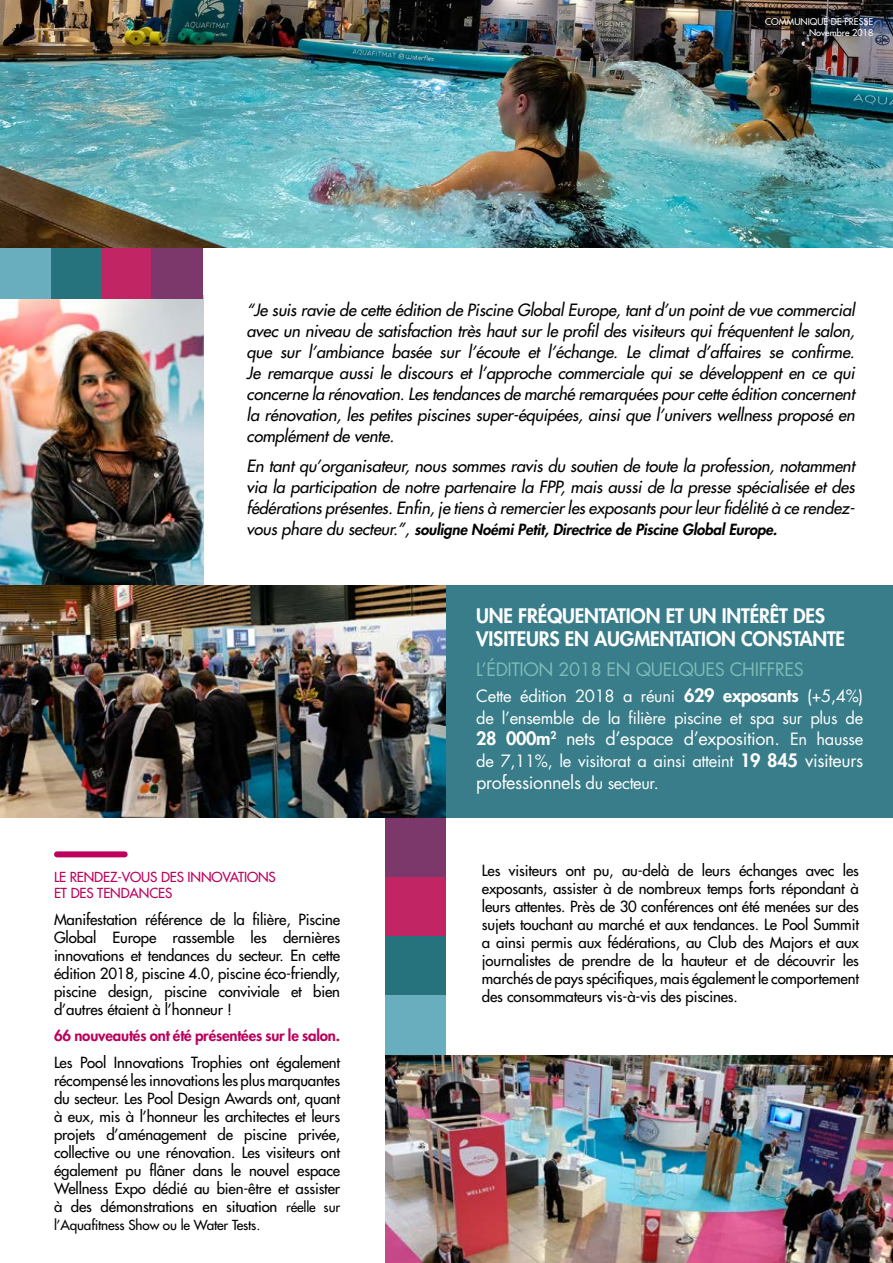
<style>
.page{position:relative;width:893px;height:1263px;background:#fff}
.page>*{position:absolute;margin:0;border:0;box-sizing:border-box;transform-origin:0 0}
.t1{font:800 19.5px/23.4px "Futura Std";letter-spacing:-.01em;color:#fff}
.t2{font:18px "Futura";letter-spacing:-.02em;color:#fff}
.t3{font:18px "Futura Std";letter-spacing:-.02em;color:#7fbcb9}
.t4{font:italic 16.5px/21px "Futura";letter-spacing:-.01em;color:#000;text-align:justify}
.t5{font:16.5px/21.6px "Futura Std";letter-spacing:-.02em;color:#fff}
.t6{font:500 15px/18px "Futura Std";letter-spacing:-.01em;color:#000;text-align:justify}
.t7{font:italic 800 15px "Futura CE";letter-spacing:-.01em;color:#000}
.t8{font:800 15px "Futura Std";letter-spacing:-.01em;color:#bc005c}
.t9{font:500 13.5px/16.2px "Futura Std";letter-spacing:-.01em;color:#bc005c}
.t10{font:500 13.5px "Futura Std";letter-spacing:-.01em;color:#000}
.t11{font:500 9.15px/10.9px "Futura Std";color:#fff;text-align:right}
.s1{font-family:"Futura";font-weight:400;font-size:16.5px}
.s2{font-size:13.5px}
.s3{font-family:"Futura";font-weight:800;font-size:18px}
.s4{font-weight:800}
.s5{font-family:"Futura Std";font-size:16.5px}
.s6{font-family:"Futura";font-size:18px}
</style>
<div class="page">
<img style="left:0;top:299px;width:203px;height:286px">
<div style="left:0;top:248px;width:52px;height:51px;background:#69aebe"></div>
<div style="left:51px;top:248px;width:52px;height:51px;background:#26737e"></div>
<div style="left:101px;top:248px;width:52px;height:51px;background:#c12563"></div>
<div style="left:152px;top:248px;width:51px;height:51px;background:#7d386b"></div>
<div style="left:386px;top:995px;width:60px;height:61px;background:#69aebe"></div>
<div style="left:386px;top:935px;width:60px;height:60px;background:#26737e"></div>
<div style="left:386px;top:875px;width:60px;height:61px;background:#c12563"></div>
<div style="left:386px;top:816px;width:60px;height:61px;background:#7d386b"></div>
<img style="left:386px;top:1055px;width:507px;height:208px">
<img style="left:0;top:0;width:893px;height:248px">
<div style="left:57px;top:851px;width:68px;height:6px;background:#bc005c"></div>
<img style="left:0;top:585px;width:446px;height:232px">
<div style="left:446px;top:585px;width:447px;height:232px;background:#387d89"></div>
<p class="t11" style="left:765px;top:16px;width:110px">COMMUNIQUÉ DE PRESSE<br>Novembre 2018</p>
<p class="t4" style="left:247px;top:299px;width:610px">“Je suis ravie de cette édition de Piscine Global Europe, tant d’un point de vue commercial avec un niveau de satisfaction très haut sur le profil des visiteurs qui fréquentent le salon, que sur l’ambiance basée sur l’écoute et l’échange. Le climat d’affaires se confirme.<br>Je remarque aussi le discours et l’approche commerciale qui se développent en ce qui concerne la rénovation. Les tendances de marché remarquées pour cette édition concernent la rénovation, les petites piscines super-équipées, ainsi que l’univers wellness proposé en complément de vente.</p>
<p class="t4" style="left:247px;top:455px;width:610px">En tant qu’organisateur, nous sommes ravis du soutien de toute la profession, notamment via la participation de notre partenaire la FPP, mais aussi de la presse spécialisée et des fédérations présentes. Enfin, je tiens à remercier les exposants pour leur fidélité à ce rendez-</p>
<p class="t7" style="left:247px;top:518px;width:532px"><span class="s1">vous phare du secteur.”,</span> souligne Noémi Petit, Directrice de Piscine Global Europe.</p>
<p class="t9" style="left:54px;top:869px;width:223px">LE RENDEZ-VOUS DES INNOVATIONS<br>ET DES TENDANCES</p>
<p class="t6" style="left:54px;top:910px;width:288px">Manifestation référence de la filière, Piscine Global Europe rassemble les dernières innovations et tendances du secteur. En cette édition 2018, piscine 4.0, piscine éco-friendly, piscine design, piscine conviviale et bien d’autres étaient à l’honneur !</p>
<p class="t8" style="left:54px;top:1026px;width:288px">66 nouveautés ont été présentées sur le salon.</p>
<p class="t6" style="left:54px;top:1053px;width:288px">Les Pool Innovations Trophies ont également récompensé les innovations les plus marquantes du secteur. Les Pool Design Awards ont, quant à eux, mis à l’honneur les architectes et leurs projets d’aménagement de piscine privée, collective ou une rénovation. Les visiteurs ont également pu flâner dans le nouvel espace Wellness Expo dédié au bien-être et assister à des démonstrations en situation <span class="s2">réelle sur</span></p>
<p class="t10" style="left:54px;top:1216px;width:208px">l’Aquafitness Show ou le Water Tests.</p>
<h1 class="t1" style="left:476px;top:604px;width:370px">UNE FRÉQUENTATION ET UN INTÉRÊT DES<br>VISITEURS EN AUGMENTATION CONSTANTE</h1>
<p class="t3" style="left:476px;top:658px;width:329px">L’ÉDITION 2018 EN QUELQUES CHIFFRES</p>
<p class="t5" style="left:476px;top:685px;width:388px">Cette édition 2018 a réuni <span class="s3">629 exposants</span> (+5,4%) de l’ensemble de la filière piscine et spa sur plus de</p>
<p class="t2" style="left:476px;top:726px;width:388px"><span class="s4">28 000m</span><sup>2</sup> nets d’espace d’exposition. <span class="s5">En hausse</span></p>
<p class="t5" style="left:476px;top:750px;width:388px">de 7,11%, le visitorat a ainsi atteint <span class="s3">19 845</span> <span class="s6">visiteurs</span></p>
<p class="t2" style="left:476px;top:769px;width:184px">professionnels <span class="s5">du secteur.</span></p>
<p class="t6" style="left:482px;top:861px;width:379px">Les visiteurs ont pu, au-delà de leurs échanges avec les exposants, assister à de nombreux temps forts répondant à leurs attentes. Près de 30 conférences ont été menées sur des sujets touchant au marché et aux tendances. Le Pool Summit a ainsi permis aux fédérations, au Club des Majors et aux journalistes de prendre de la hauteur et de découvrir les marchés de pays spécifiques, mais également le comportement des consommateurs vis-à-vis des piscines.</p>
</div>
